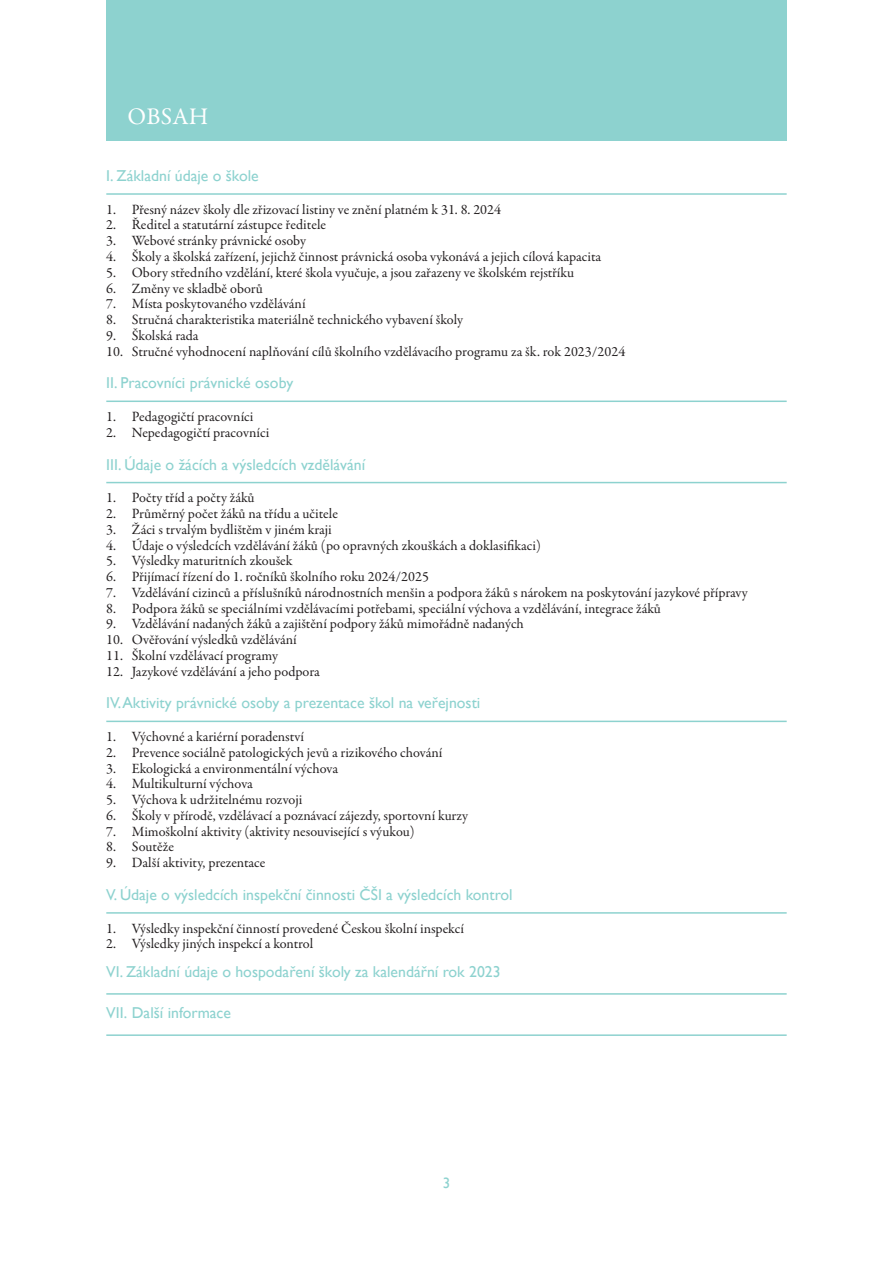
<style>
.page{position:relative;width:893px;height:1263px;background:#fff}
.page>*{position:absolute;margin:0;border:0;box-sizing:border-box;transform-origin:0 0}
.t1{font:24px "Garamond Premr Pro";letter-spacing:.01em;color:#fff}
.t2{font:15.75px "Gill Sans";color:#8dd2cf}
.t3{font:15px "Gill Sans";color:#8dd2cf}
.t4{font:14.25px "Garamond Premr Pro";color:#231f20}
</style>
<div class="page">
<hr style="left:106px;top:193px;width:681px;height:2px;background:#8dd2cf">
<hr style="left:106px;top:401px;width:681px;height:1px;background:#8dd2cf">
<hr style="left:106px;top:482px;width:681px;height:1px;background:#8dd2cf">
<hr style="left:106px;top:721px;width:681px;height:1px;background:#8dd2cf">
<hr style="left:106px;top:912px;width:681px;height:2px;background:#8dd2cf">
<hr style="left:106px;top:993px;width:681px;height:2px;background:#8dd2cf">
<hr style="left:106px;top:1034px;width:681px;height:2px;background:#8dd2cf">
<div style="left:106px;top:0;width:681px;height:140px;background:#8dd2cf"></div>
<h1 class="t1" style="left:128px;top:107px;width:82px">OBSAH</h1>
<p class="t2" style="left:106px;top:166px;width:154px">I. Základní údaje o škole</p>
<p class="t4" style="left:106px;top:204px;width:396px">1. Přesný název školy dle zřizovací listiny ve znění platném k 31. 8. 2024</p>
<p class="t4" style="left:106px;top:219px;width:221px">2. Ředitel a statutární zástupce ředitele</p>
<p class="t4" style="left:106px;top:235px;width:201px">3. Webové stránky právnické osoby</p>
<p class="t4" style="left:106px;top:251px;width:496px">4. Školy a školská zařízení, jejichž činnost právnická osoba vykonává a jejich cílová kapacita</p>
<p class="t4" style="left:106px;top:267px;width:469px">5. Obory středního vzdělání, které škola vyučuje, a jsou zařazeny ve školském rejstříku</p>
<p class="t4" style="left:106px;top:282px;width:158px">6. Změny ve skladbě oborů</p>
<p class="t4" style="left:106px;top:298px;width:201px">7. Místa poskytovaného vzdělávání</p>
<p class="t4" style="left:106px;top:314px;width:358px">8. Stručná charakteristika materiálně technického vybavení školy</p>
<p class="t4" style="left:106px;top:330px;width:94px">9. Školská rada</p>
<p class="t4" style="left:106px;top:345px;width:520px">10. Stručné vyhodnocení naplňování cílů školního vzdělávacího programu za šk. rok 2023/2024</p>
<p class="t2" style="left:106px;top:374px;width:188px">II. Pracovníci právnické osoby</p>
<p class="t4" style="left:106px;top:411px;width:149px">1. Pedagogičtí pracovníci</p>
<p class="t4" style="left:106px;top:427px;width:165px">2. Nepedagogičtí pracovníci</p>
<p class="t2" style="left:106px;top:455px;width:260px">III. Údaje o žácích a výsledcích vzdělávání</p>
<p class="t4" style="left:106px;top:492px;width:150px">1. Počty tříd a počty žáků</p>
<p class="t4" style="left:106px;top:508px;width:233px">2. Průměrný počet žáků na třídu a učitele</p>
<p class="t4" style="left:106px;top:524px;width:227px">3. Žáci s trvalým bydlištěm v jiném kraji</p>
<p class="t4" style="left:106px;top:539px;width:436px">4. Údaje o výsledcích vzdělávání žáků (po opravných zkouškách a doklasifikaci)</p>
<p class="t4" style="left:106px;top:555px;width:188px">5. Výsledky maturitních zkoušek</p>
<p class="t4" style="left:106px;top:571px;width:324px">6. Přijímací řízení do 1. ročníků školního roku 2024/2025</p>
<p class="t4" style="left:106px;top:587px;width:643px">7. Vzdělávání cizinců a příslušníků národnostních menšin a podpora žáků s nárokem na poskytování jazykové přípravy</p>
<p class="t4" style="left:106px;top:602px;width:556px">8. Podpora žáků se speciálními vzdělávacími potřebami, speciální výchova a vzdělávání, integrace žáků</p>
<p class="t4" style="left:106px;top:618px;width:419px">9. Vzdělávání nadaných žáků a zajištění podpory žáků mimořádně nadaných</p>
<p class="t4" style="left:106px;top:634px;width:192px">10. Ověřování výsledků vzdělávání</p>
<p class="t4" style="left:106px;top:650px;width:173px">11. Školní vzdělávací programy</p>
<p class="t4" style="left:106px;top:665px;width:215px">12. Jazykové vzdělávání a jeho podpora</p>
<p class="t2" style="left:106px;top:694px;width:376px">IV.Aktivity právnické osoby a prezentace škol na veřejnosti</p>
<p class="t4" style="left:106px;top:731px;width:199px">1. Výchovné a kariérní poradenství</p>
<p class="t4" style="left:106px;top:747px;width:338px">2. Prevence sociálně patologických jevů a rizikového chování</p>
<p class="t4" style="left:106px;top:762px;width:233px">3. Ekologická a environmentální výchova</p>
<p class="t4" style="left:106px;top:778px;width:148px">4. Multikulturní výchova</p>
<p class="t4" style="left:106px;top:794px;width:198px">5. Výchova k udržitelnému rozvoji</p>
<p class="t4" style="left:106px;top:810px;width:363px">6. Školy v přírodě, vzdělávací a poznávací zájezdy, sportovní kurzy</p>
<p class="t4" style="left:106px;top:825px;width:310px">7. Mimoškolní aktivity (aktivity nesouvisející s výukou)</p>
<p class="t4" style="left:106px;top:841px;width:69px">8. Soutěže</p>
<p class="t4" style="left:106px;top:857px;width:161px">9. Další aktivity, prezentace</p>
<p class="t2" style="left:106px;top:885px;width:408px">V. Údaje o výsledcích inspekční činnosti ČŠI a výsledcích kontrol</p>
<p class="t4" style="left:106px;top:922px;width:359px">1. Výsledky inspekční činností provedené Českou školní inspekcí</p>
<p class="t4" style="left:106px;top:938px;width:209px">2. Výsledky jiných inspekcí a kontrol</p>
<p class="t2" style="left:106px;top:962px;width:396px">VI. Základní údaje o hospodaření školy za kalendářní rok 2023</p>
<p class="t2" style="left:106px;top:1003px;width:126px">VII. Další informace</p>
<p class="t3" style="left:443px;top:1174px;width:9px">3</p>
</div>
